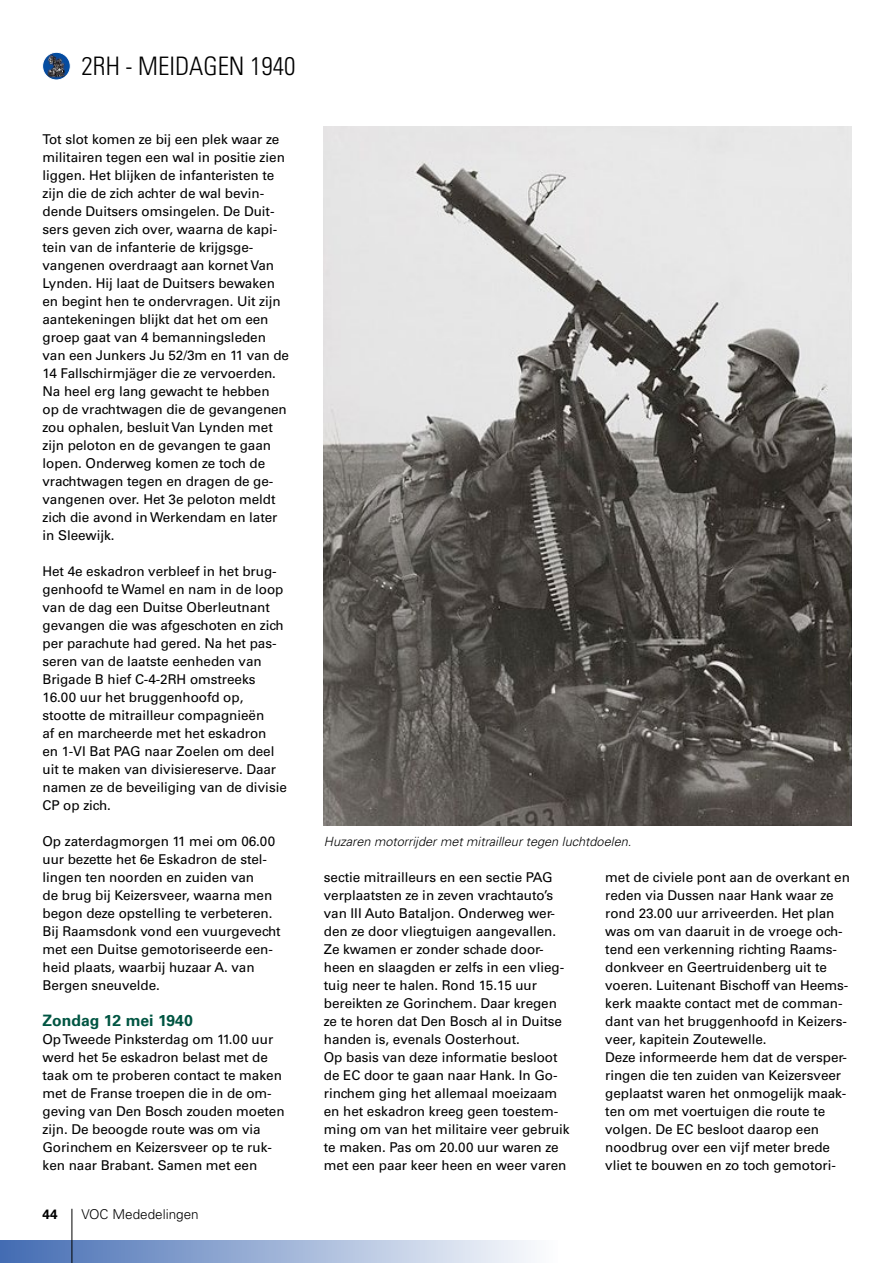
<style>
.page{position:relative;width:893px;height:1263px;background:#fff}
.page>*{position:absolute;margin:0;border:0;box-sizing:border-box;transform-origin:0 0}
.t1{font:300 condensed 25.5px "Univers";color:#000}
.t2{font:700 15.75px "Univers";color:#005542}
.t3{font:13.5px/18px "Univers";letter-spacing:-.005em;color:#000}
.t4{font:300 13.5px "Univers";color:#000}
.t5{font:700 13.5px "Univers";color:#000}
.t6{font:italic 300 12.75px "Univers";color:#000}
</style>
<div class="page">
<div style="left:0;top:1240px;width:557px;height:23px;background:linear-gradient(to right,#436cb3,#fdfdfe)"></div>
<hr style="left:72px;top:1209px;width:1px;height:54px;background:#000">
<img style="left:43px;top:52px;width:27px;height:28px;border-radius:14px">
<div style="left:42px;top:52px;width:29px;height:28px;border:1px solid #fff;border-radius:50%"></div>
<img style="left:324px;top:126px;width:528px;height:699px">
<h1 class="t1" style="left:82px;top:51px;width:215px">2RH - MEIDAGEN 1940</h1>
<p class="t3" style="left:43px;top:130px;width:248px">Tot slot komen ze bij een plek waar ze militairen tegen een wal in positie zien liggen. Het blijken de infanteristen te zijn die de zich achter de wal bevin&shy;dende Duitsers omsingelen. De Duit&shy;sers geven zich over, waarna de kapi&shy;tein van de infanterie de krijgsge&shy;vangenen overdraagt aan kornet Van Lynden. Hij laat de Duitsers bewaken en begint hen te ondervragen. Uit zijn aantekeningen blijkt dat het om een groep gaat van 4 bemanningsleden van een Junkers Ju 52/3m en 11 van de 14 Fallschirmjäger die ze vervoerden.<br>Na heel erg lang gewacht te hebben op de vrachtwagen die de gevangenen zou ophalen, besluit Van Lynden met zijn peloton en de gevangen te gaan lopen. Onderweg komen ze toch de vrachtwagen tegen en dragen de ge&shy;vangenen over. Het 3e peloton meldt zich die avond in Werkendam en later in Sleewijk.</p>
<p class="t3" style="left:43px;top:562px;width:246px">Het 4e eskadron verbleef in het brug&shy;genhoofd te Wamel en nam in de loop van de dag een Duitse Oberleutnant gevangen die was afgeschoten en zich per parachute had gered. Na het pas&shy;seren van de laatste eenheden van<br>Brigade B hief C-4-2RH omstreeks<br>16.00 uur het bruggenhoofd op, stootte de mitrailleur compagnieën<br>af en marcheerde met het eskadron<br>en 1-VI Bat PAG naar Zoelen om deel uit te maken van divisiereserve. Daar namen ze de beveiliging van de divisie<br>CP op zich.</p>
<p class="t3" style="left:43px;top:832px;width:240px">Op zaterdagmorgen 11 mei om 06.00 uur bezette het 6e Eskadron de stel&shy;lingen ten noorden en zuiden van<br>de brug bij Keizersveer, waarna men begon deze opstelling te verbeteren.<br>Bij Raamsdonk vond een vuurgevecht met een Duitse gemotoriseerde een&shy;heid plaats, waarbij huzaar A. van Bergen sneuvelde.</p>
<p class="t2" style="left:43px;top:1011px;width:152px">Zondag 12 mei 1940</p>
<p class="t3" style="left:43px;top:1030px;width:244px">Op Tweede Pinksterdag om 11.00 uur werd het 5e eskadron belast met de taak om te proberen contact te maken met de Franse troepen die in de om&shy;geving van Den Bosch zouden moeten zijn. De beoogde route was om via Gorinchem en Keizersveer op te ruk&shy;ken naar Brabant. Samen met een</p>
<p class="t5" style="left:43px;top:1206px;width:17px">44</p>
<p class="t4" style="left:82px;top:1206px;width:119px">VOC Mededelingen</p>
<p class="t6" style="left:324px;top:834px;width:309px">Huzaren motorrijder met mitrailleur tegen luchtdoelen.</p>
<p class="t3" style="left:324px;top:868px;width:247px">sectie mitrailleurs en een sectie PAG verplaatsten ze in zeven vrachtauto’s van III Auto Bataljon. Onderweg wer&shy;den ze door vliegtuigen aangevallen.<br>Ze kwamen er zonder schade door&shy;heen en slaagden er zelfs in een vlieg&shy;tuig neer te halen. Rond 15.15 uur bereikten ze Gorinchem. Daar kregen ze te horen dat Den Bosch al in Duitse handen is, evenals Oosterhout.<br>Op basis van deze informatie besloot de EC door te gaan naar Hank. In Go&shy;rinchem ging het allemaal moeizaam en het eskadron kreeg geen toestem&shy;ming om van het militaire veer gebruik te maken. Pas om 20.00 uur waren ze met een paar keer heen en weer varen</p>
<p class="t3" style="left:605px;top:868px;width:246px">met de civiele pont aan de overkant en reden via Dussen naar Hank waar ze rond 23.00 uur arriveerden. Het plan was om van daaruit in de vroege och&shy;tend een verkenning richting Raams&shy;donkveer en Geertruidenberg uit te voeren. Luitenant Bischoff van Heems&shy;kerk maakte contact met de comman&shy;dant van het bruggenhoofd in Keizers&shy;veer, kapitein Zoutewelle.<br>Deze informeerde hem dat de versper&shy;ringen die ten zuiden van Keizersveer geplaatst waren het onmogelijk maak&shy;ten om met voertuigen die route te volgen. De EC besloot daarop een noodbrug over een vijf meter brede vliet te bouwen en zo toch gemotori-</p>
</div>
